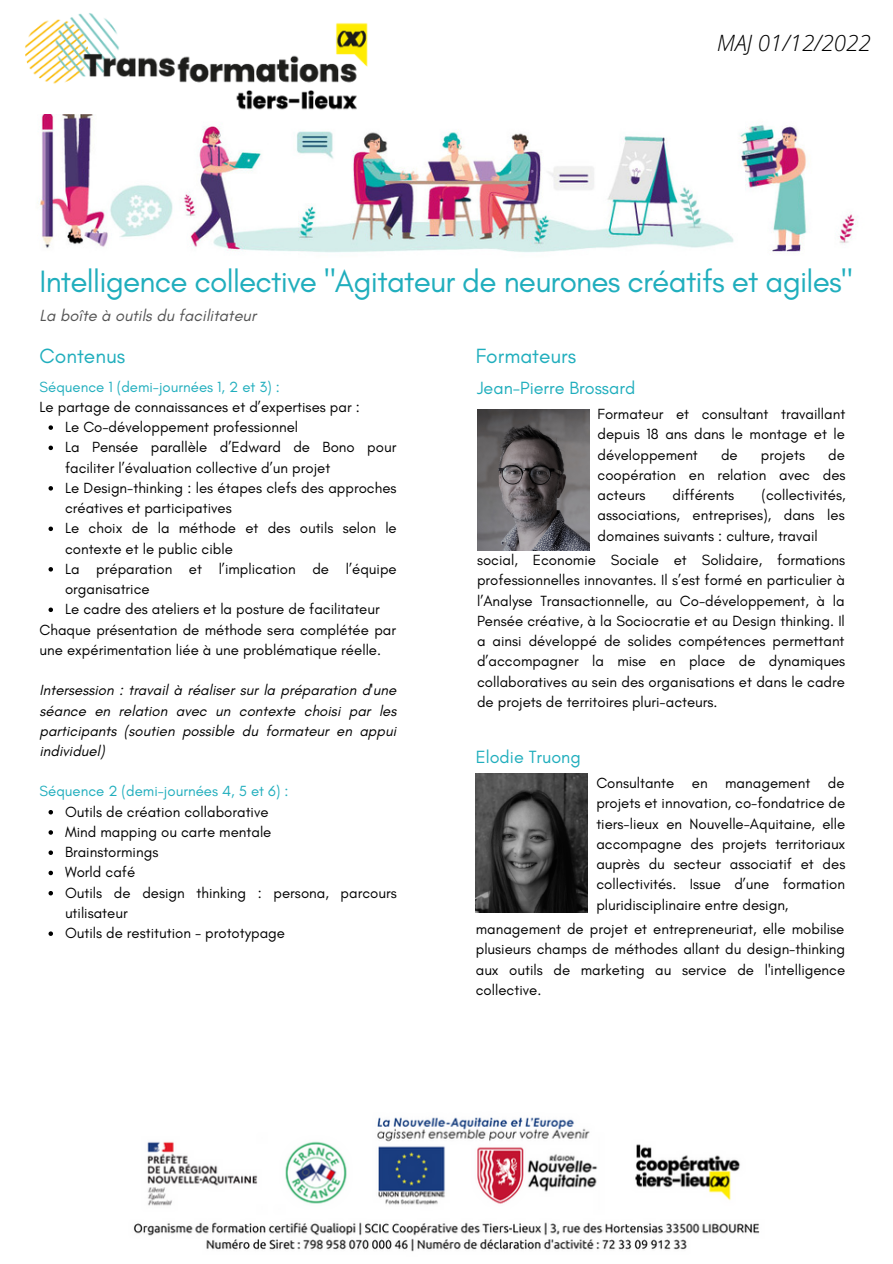
<style>
.page{position:relative;width:893px;height:1264px;background:#fff}
.page>*{position:absolute;margin:0;border:0;box-sizing:border-box;transform-origin:0 0}
.t1{font:31.5px "Glacial Indifference";letter-spacing:-.025em;color:#20aebd}
.t2{font:italic 300 22.5px "Open Sans";color:#000}
.t3{font:21px "Glacial Indifference";color:#20aebd}
.t4{font:18px "Glacial Indifference";color:#20aebd}
.t5{font:italic 16.5px "Glacial Indifference";color:#545454}
.t6{font:15px/20.2px "Glacial Indifference";color:#000;text-align:justify}
.t7{font:italic 15px/20.2px "Glacial Indifference";color:#000;text-align:justify}
.t8{font:15px "Glacial Indifference";color:#20aebd}
</style>
<div class="page">
<img style="left:25px;top:13px;width:343px;height:97px">
<img style="left:37px;top:114px;width:819px;height:139px">
<img style="left:477px;top:409px;width:112px;height:142px">
<img style="left:476px;top:774px;width:111px;height:138px">
<svg style="left:48px;top:425px;width:5px;height:5px"></svg>
<svg style="left:48px;top:445px;width:5px;height:5px"></svg>
<svg style="left:48px;top:486px;width:5px;height:4px"></svg>
<svg style="left:48px;top:526px;width:5px;height:5px"></svg>
<svg style="left:48px;top:567px;width:5px;height:4px"></svg>
<svg style="left:48px;top:607px;width:5px;height:5px"></svg>
<svg style="left:48px;top:810px;width:5px;height:4px"></svg>
<svg style="left:48px;top:830px;width:5px;height:4px"></svg>
<svg style="left:48px;top:850px;width:5px;height:5px"></svg>
<svg style="left:48px;top:870px;width:5px;height:5px"></svg>
<svg style="left:48px;top:891px;width:5px;height:4px"></svg>
<svg style="left:48px;top:931px;width:5px;height:4px"></svg>
<img style="left:133px;top:1117px;width:627px;height:135px">
<h2 class="t2" style="left:717px;top:27px;width:155px">MAJ 01/12/2022</h2>
<h1 class="t1" style="left:40px;top:262px;width:814px">Intelligence collective "Agitateur de neurones créatifs et agiles"</h1>
<p class="t5" style="left:40px;top:305px;width:218px">La boîte à outils du facilitateur</p>
<h3 class="t3" style="left:40px;top:343px;width:87px">Contenus</h3>
<h3 class="t3" style="left:476px;top:343px;width:102px">Formateurs</h3>
<p class="t4" style="left:477px;top:376px;width:160px">Jean-Pierre Brossard</p>
<p class="t8" style="left:40px;top:377px;width:242px">Séquence 1 (demi-journées 1, 2 et 3) :</p>
<p class="t6" style="left:40px;top:396px;width:322px">Le partage de connaissances et d’expertises par :</p>
<p class="t6" style="left:597px;top:403px;width:249px">Formateur et consultant travaillant depuis 18 ans dans le montage et le développement</p>
<p class="t6" style="left:65px;top:417px;width:333px;text-align:left">Le Co-développement professionnel<br>La Pensée parallèle d’Edward de Bono pour faciliter l’évaluation collective d’un projet<br>Le Design-thinking : les étapes clefs des approches créatives et participatives<br>Le choix de la méthode et des outils selon le contexte et le public cible<br>La préparation et l’implication de l’équipe organisatrice<br>Le cadre des ateliers et la posture de facilitateur</p>
<p class="t6" style="left:597px;top:444px;width:249px;text-indent:230px">de coopération en relation avec des acteurs</p>
<p class="t6" style="left:721px;top:444px;width:18px">de</p>
<p class="t6" style="left:760px;top:444px;width:46px">projets</p>
<p class="t6" style="left:597px;top:484px;width:249px;text-indent:164px">(collectivités, associations, entreprises), dans les domaines suivants : culture, travail</p>
<p class="t6" style="left:672px;top:484px;width:63px">différents</p>
<p class="t6" style="left:477px;top:549px;width:370px">social, Economie Sociale et Solidaire, formations professionnelles innovantes. Il s’est formé en particulier à l’Analyse Transactionnelle, au Co-développement, à la Pensée créative, à la Sociocratie et au Design thinking. Il a ainsi développé de solides compétences permettant d’accompagner la mise en place de dynamiques collaboratives au sein des organisations et dans le cadre de projets de territoires pluri-acteurs.</p>
<p class="t6" style="left:40px;top:619px;width:358px">Chaque présentation de méthode sera complétée par une expérimentation liée à une problématique réelle.</p>
<p class="t7" style="left:40px;top:680px;width:358px">Intersession : travail à réaliser sur la préparation d'une séance en relation avec un contexte choisi par les participants (soutien possible du formateur en appui individuel)</p>
<p class="t8" style="left:40px;top:782px;width:250px">Séquence 2 (demi-journées 4, 5 et 6) :</p>
<p class="t4" style="left:476px;top:745px;width:106px">Elodie Truong</p>
<p class="t6" style="left:596px;top:772px;width:250px">Consultante en management de projets et innovation, co-fondatrice de tiers-lieux en Nouvelle-Aquitaine, elle accompagne des projets territoriaux auprès du secteur associatif et des collectivités. Issue d’une formation pluridisciplinaire entre design,</p>
<p class="t6" style="left:476px;top:918px;width:371px">management de projet et entrepreneuriat, elle mobilise plusieurs champs de méthodes allant du design-thinking aux outils de marketing au service de l'intelligence collective.</p>
<p class="t6" style="left:65px;top:801px;width:333px;text-align:left">Outils de création collaborative<br>Mind mapping ou carte mentale<br>Brainstormings<br>World café<br>Outils de design thinking : persona, parcours utilisateur<br>Outils de restitution - prototypage</p>
</div>
